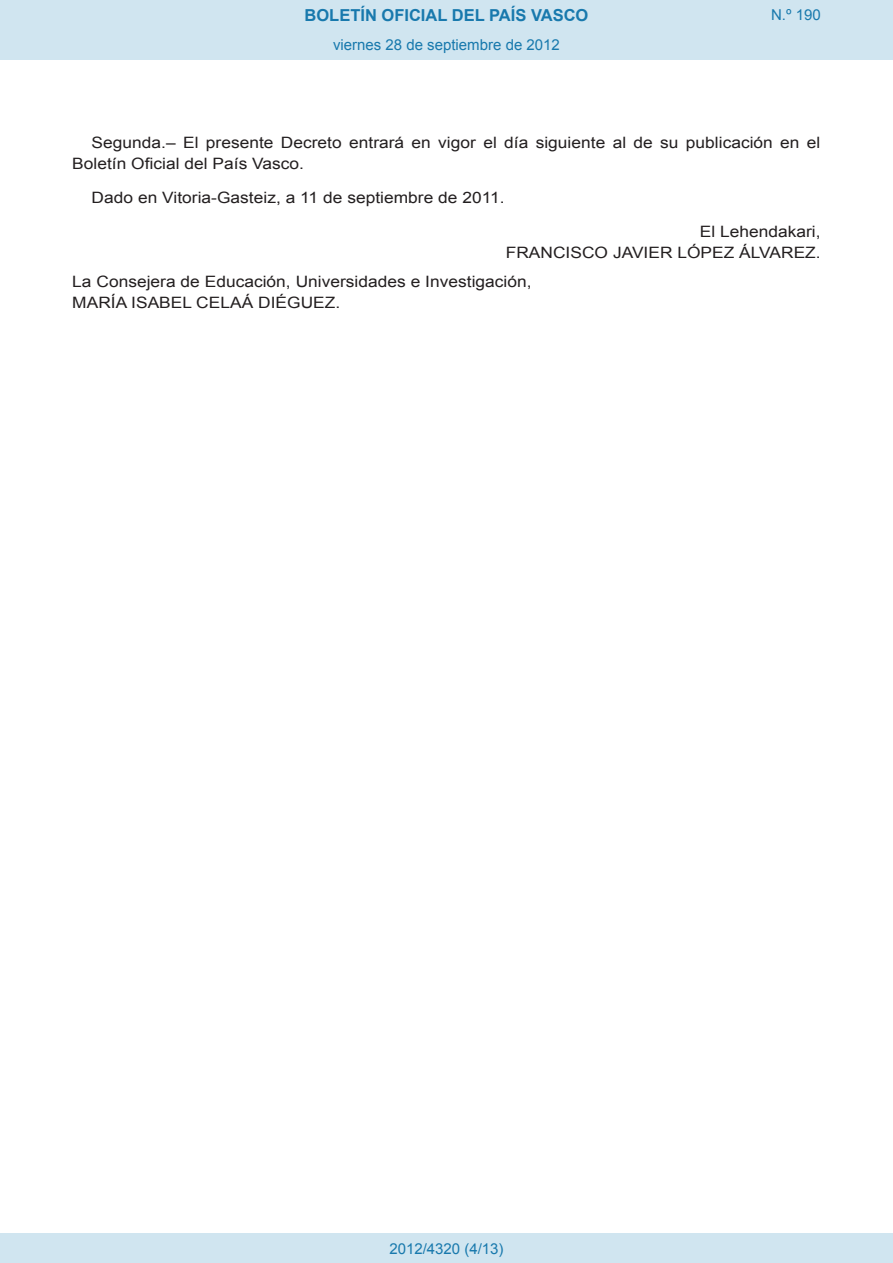
<style>
.page{position:relative;width:893px;height:1263px;background:#fff}
.page>*{position:absolute;margin:0;border:0;box-sizing:border-box;transform-origin:0 0}
.t1{font:700 16.5px "Arial";color:#1879ad}
.BOPVDetalle{font:15.6px/21px "Arial";color:#231f20;scale:1.11 1}
.BOPVFirmaPuesto{font:15.6px "Arial";color:#231f20;scale:1.11 1}
.BOPVFirmaLugFec{font:15.6px "Arial";color:#231f20;scale:1.11 1}
.BOPVNombreLehen2{font:15.6px "Arial";color:#231f20;scale:1.11 1}
.BOPVFirmaNombre{font:15.6px "Arial";color:#231f20;scale:1.11 1}
.BOPVPuestoLehen2{font:15.6px "Arial";color:#231f20;scale:1.11 1}
.Paginacion_Centro{font:15px "Arial";color:#1879ad}
</style>
<div class="page">
<div style="left:0;top:0;width:893px;height:60px;background:#d0e5f0"></div>
<div style="left:0;top:1233px;width:893px;height:30px;background:#d0e5f0"></div>
<p class="t1" style="left:305px;top:4px;width:285px">BOLETÍN OFICIAL DEL PAÍS VASCO</p>
<p class="Paginacion_Centro" style="left:333px;top:35px;width:228px">viernes 28 de septiembre de 2012</p>
<p class="Paginacion_Centro" style="left:771px;top:5px;width:51px">N.º 190</p>
<p class="BOPVDetalle" style="left:72px;top:132px;width:676px;text-indent:19px">Segunda.– El presente Decreto entrará en vigor el día siguiente al de su publicación en el<br>Boletín Oficial del País Vasco.</p>
<p class="BOPVFirmaLugFec" style="left:92px;top:187px;width:374px">Dado en Vitoria-Gasteiz, a 11 de septiembre de 2011.</p>
<p class="BOPVPuestoLehen2" style="left:700px;top:221px;width:110px">El Lehendakari,</p>
<p class="BOPVNombreLehen2" style="left:506px;top:242px;width:285px">FRANCISCO JAVIER LÓPEZ ÁLVAREZ.</p>
<p class="BOPVFirmaPuesto" style="left:72px;top:271px;width:415px">La Consejera de Educación, Universidades e Investigación,</p>
<p class="BOPVFirmaNombre" style="left:72px;top:292px;width:243px">MARÍA ISABEL CELAÁ DIÉGUEZ.</p>
<p class="Paginacion_Centro" style="left:389px;top:1238px;width:116px">2012/4320 (4/13)</p>
</div>
